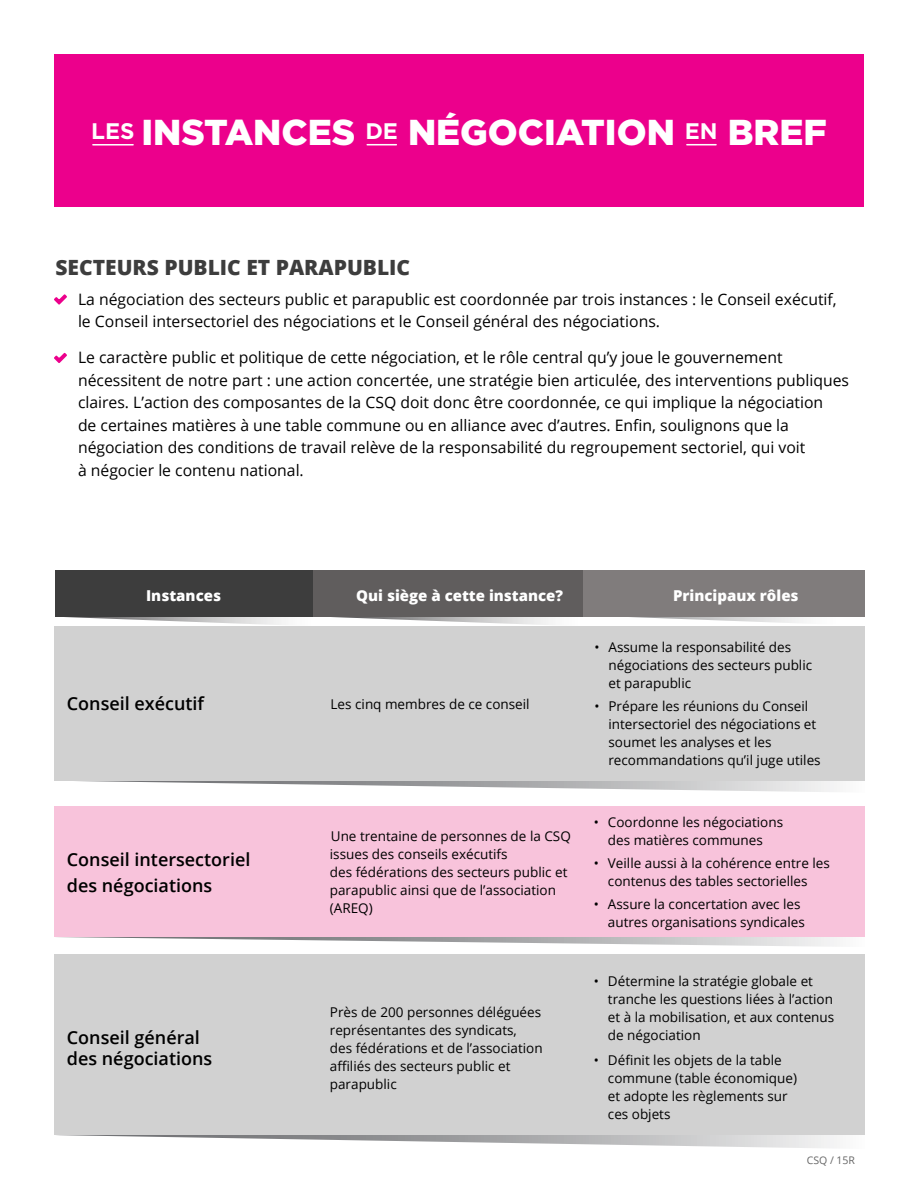
<style>
.page{position:relative;width:918px;height:1188px;background:#fff}
.page>*{position:absolute;margin:0;border:0;box-sizing:border-box;transform-origin:0 0}
.t1{font:900 36px "Gotham";color:#fff}
.t2{font:800 21px "Open Sans";color:#3d3d3d}
.t3{font:600 18px/25.8px "Open Sans";color:#000}
.t4{font:15.75px/22.5px "Open Sans";color:#000}
.t5{font:800 15px "Open Sans";color:#fff}
.t6{font:13.5px/18px "Open Sans";color:#000}
.t7{font:10.5px "Open Sans";color:#666}
</style>
<div class="page">
<div style="left:54px;top:54px;width:810px;height:152px;background:#ec008c"></div>
<svg style="left:687px;top:144px;width:29px;height:1px"></svg>
<svg style="left:367px;top:144px;width:29px;height:1px"></svg>
<hr style="left:93px;top:144px;width:40px;height:2px;background:#fff">
<svg style="left:54px;top:294px;width:13px;height:11px"></svg>
<svg style="left:54px;top:353px;width:13px;height:10px"></svg>
<svg style="left:65px;top:617px;width:217px;height:8px"></svg>
<svg style="left:78px;top:781px;width:759px;height:11px"></svg>
<svg style="left:58px;top:937px;width:779px;height:9px"></svg>
<svg style="left:57px;top:1135px;width:780px;height:13px"></svg>
<svg style="left:332px;top:617px;width:471px;height:8px"></svg>
<div style="left:54px;top:626px;width:811px;height:155px;background:#d1d1d1"></div>
<div style="left:54px;top:807px;width:811px;height:130px;background:#f8c3db"></div>
<div style="left:54px;top:955px;width:811px;height:180px;background:#d1d1d1"></div>
<div style="left:55px;top:570px;width:258px;height:47px;background:#3d3d3d"></div>
<div style="left:313px;top:570px;width:271px;height:47px;background:#605d5d"></div>
<div style="left:584px;top:570px;width:281px;height:47px;background:#807c7c"></div>
<h1 class="t1" style="left:91px;top:107px;width:737px"><sup>LES</sup> INSTANCES <sup>DE</sup> NÉGOCIATION <sup>EN</sup> BREF</h1>
<h2 class="t2" style="left:56px;top:252px;width:356px">SECTEURS PUBLIC ET PARAPUBLIC</h2>
<p class="t4" style="left:78px;top:287px;width:760px">La négociation des secteurs public et parapublic est coordonnée par trois instances : le Conseil exécutif, le Conseil intersectoriel des négociations et le Conseil général des négociations.</p>
<p class="t4" style="left:78px;top:346px;width:773px">Le caractère public et politique de cette négociation, et le rôle central qu’y joue le gouvernement nécessitent de notre part : une action concertée, une stratégie bien articulée, des interventions publiques claires. L’action des composantes de la CSQ doit donc être coordonnée, ce qui implique la négociation<br>de certaines matières à une table commune ou en alliance avec d’autres. Enfin, soulignons que la négociation des conditions de travail relève de la responsabilité du regroupement sectoriel, qui voit<br>à négocier le contenu national.</p>
<p class="t5" style="left:146px;top:584px;width:76px">Instances</p>
<p class="t5" style="left:356px;top:584px;width:208px">Qui siège à cette instance?</p>
<p class="t5" style="left:673px;top:584px;width:127px">Principaux rôles</p>
<h3 class="t3" style="left:67px;top:691px;width:139px">Conseil exécutif</h3>
<p class="t6" style="left:331px;top:694px;width:201px">Les cinq membres de ce conseil</p>
<h3 class="t3" style="left:67px;top:846px;width:185px">Conseil intersectoriel des négociations</h3>
<h3 class="t3" style="left:67px;top:1027px;width:147px;line-height:21px">Conseil général des négociations</h3>
<p class="t6" style="left:330px;top:827px;width:243px">Une trentaine de personnes de la CSQ issues des conseils exécutifs<br>des fédérations des secteurs public et parapublic ainsi que de l’association (AREQ)</p>
<p class="t6" style="left:330px;top:1003px;width:214px">Près de 200 personnes déléguées représentantes des syndicats,<br>des fédérations et de l’association affiliés des secteurs public et parapublic</p>
<p class="t6" style="left:608px;top:638px;width:205px;text-indent:-14px">• Assume la responsabilité des négociations des secteurs public et parapublic</p>
<p class="t6" style="left:608px;top:697px;width:214px;text-indent:-14px">• Prépare les réunions du Conseil intersectoriel des négociations et soumet les analyses et les recommandations qu’il juge utiles</p>
<p class="t6" style="left:594px;top:813px;width:191px;text-align:center">• Coordonne les négociations des matières communes</p>
<p class="t6" style="left:608px;top:854px;width:223px;text-indent:-14px">• Veille aussi à la cohérence entre les contenus des tables sectorielles</p>
<p class="t6" style="left:608px;top:895px;width:198px;text-indent:-14px">• Assure la concertation avec les autres organisations syndicales</p>
<p class="t6" style="left:608px;top:972px;width:228px;text-indent:-14px">• Détermine la stratégie globale et tranche les questions liées à l’action et à la mobilisation, et aux contenus de négociation</p>
<p class="t6" style="left:608px;top:1051px;width:191px;text-indent:-14px">• Définit les objets de la table commune (table économique) et adopte les règlements sur ces objets</p>
<p class="t7" style="left:807px;top:1153px;width:50px">CSQ / 15R</p>
</div>
